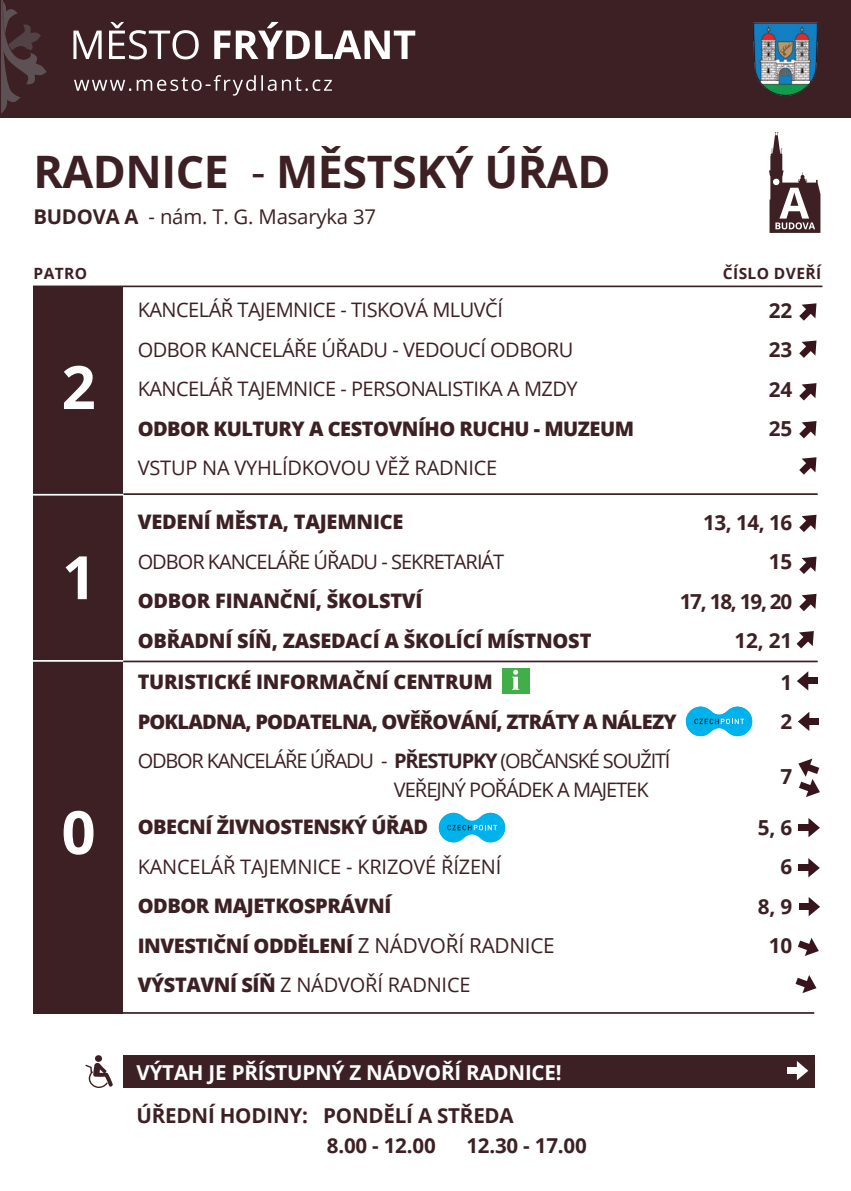
<style>
.page{position:relative;width:851px;height:1191px;background:#fff}
.page>*{position:absolute;margin:0;border:0;box-sizing:border-box;transform-origin:0 0}
.t1{font:700 59.7px "Open Sans";color:#fff}
.t2{font:700 44.7px "Open Sans";letter-spacing:-.01em;color:#3d2024}
.t3{font:700 20.7px "Open Sans";letter-spacing:-.01em;color:#3d2024}
.t4{font:700 20.4px/29.4px "Open Sans";letter-spacing:-.01em;color:#3d2024}
.t5{font:700 20.4px "Open Sans";letter-spacing:-.01em;color:#fff}
.t6{font:20.4px "Open Sans";letter-spacing:-.01em;color:#3d2024}
.t7{font:800 20.1px "Open Sans";letter-spacing:-.02em;color:#3d2024}
.t8{font:20.1px "Open Sans";letter-spacing:-.025em;color:#3d2024}
.t9{font:20.1px/28.5px "Open Sans";letter-spacing:-.06em;color:#3d2024}
.t10{font:800 20.1px "Open Sans";letter-spacing:-.04em;color:#3d2024}
.t11{font:20.1px "Open Sans";letter-spacing:-.05em;color:#3d2024}
.t12{font:700 15.6px "Open Sans";letter-spacing:.025em;color:#3d2024}
.s1{font-weight:400}
.s2{font-weight:700}
.s3{font-weight:400;font-size:20.7px}
.s4{font-weight:800}
</style>
<div class="page">
<svg style="left:769px;top:132px;width:51px;height:101px"></svg>
<div style="left:0;top:0;width:850px;height:118px;background:#3d2024"></div>
<svg style="left:1px;top:0;width:46px;height:114px"></svg>
<svg style="left:73px;top:22px;width:342px;height:37px"></svg>
<img style="left:753px;top:22px;width:65px;height:74px">
<svg style="left:74px;top:75px;width:258px;height:21px"></svg>
<div style="left:33px;top:286px;width:89px;height:727px;background:#3d2024"></div>
<hr style="left:123px;top:493px;width:694px;height:2px;background:#3d2024">
<hr style="left:123px;top:660px;width:694px;height:2px;background:#3d2024">
<hr style="left:33px;top:1012px;width:781px;height:1px;background:#3d2024">
<svg style="left:685px;top:706px;width:67px;height:30px"></svg>
<hr style="left:32px;top:494px;width:91px;height:1px;background:#fff">
<hr style="left:32px;top:660px;width:91px;height:2px;background:#fff">
<div style="left:502px;top:668px;width:27px;height:25px;background:#40ae49"></div>
<svg style="left:512px;top:670px;width:7px;height:20px"></svg>
<svg style="left:439px;top:813px;width:66px;height:29px"></svg>
<hr style="left:33px;top:285px;width:789px;height:2px;background:#3d2024">
<svg style="left:799px;top:303px;width:17px;height:18px"></svg>
<svg style="left:799px;top:340px;width:17px;height:18px"></svg>
<svg style="left:799px;top:421px;width:17px;height:17px"></svg>
<svg style="left:799px;top:457px;width:17px;height:17px"></svg>
<svg style="left:799px;top:515px;width:17px;height:17px"></svg>
<svg style="left:799px;top:556px;width:17px;height:18px"></svg>
<svg style="left:799px;top:594px;width:17px;height:17px"></svg>
<div style="left:798px;top:824px;width:12px;height:7px;background:#38151d"></div>
<svg style="left:808px;top:818px;width:11px;height:19px"></svg>
<div style="left:805px;top:677px;width:12px;height:7px;background:#38151d"></div>
<svg style="left:797px;top:671px;width:11px;height:19px"></svg>
<div style="left:123px;top:1055px;width:691px;height:32px;background:#3d2024"></div>
<div style="left:787px;top:1067px;width:12px;height:7px;background:#fff"></div>
<svg style="left:796px;top:1061px;width:12px;height:19px"></svg>
<svg style="left:799px;top:383px;width:17px;height:17px"></svg>
<svg style="left:796px;top:631px;width:17px;height:17px"></svg>
<svg style="left:798px;top:938px;width:20px;height:18px"></svg>
<div style="left:95px;top:1055px;width:7px;height:6px;background:#3d2024;border-radius:50%"></div>
<svg style="left:85px;top:1062px;width:28px;height:26px"></svg>
<svg style="left:798px;top:758px;width:21px;height:39px"></svg>
<div style="left:806px;top:718px;width:12px;height:6px;background:#38151d"></div>
<svg style="left:798px;top:712px;width:11px;height:19px"></svg>
<div style="left:798px;top:864px;width:12px;height:7px;background:#38151d"></div>
<svg style="left:808px;top:858px;width:11px;height:19px"></svg>
<div style="left:798px;top:903px;width:13px;height:7px;background:#38151d"></div>
<svg style="left:808px;top:897px;width:12px;height:19px"></svg>
<svg style="left:795px;top:975px;width:21px;height:18px"></svg>
<h2 class="t2" style="left:33px;top:140px;width:578px">RADNICE <span class="s1">-</span> MĚSTSKÝ ÚŘAD</h2>
<p class="t6" style="left:33px;top:202px;width:344px"><span class="s2">BUDOVA A</span> - nám. T. G. Masaryka 37</p>
<p class="t12" style="left:34px;top:263px;width:55px">PATRO</p>
<p class="t12" style="left:722px;top:263px;width:100px">ČÍSLO DVEŘÍ</p>
<h1 class="t1" style="left:62px;top:345px;width:36px">2</h1>
<h1 class="t1" style="left:62px;top:535px;width:36px">1</h1>
<h1 class="t1" style="left:61px;top:790px;width:36px">0</h1>
<p class="t8" style="left:138px;top:296px;width:367px">KANCELÁŘ TAJEMNICE - TISKOVÁ MLUVČÍ</p>
<p class="t3" style="left:768px;top:295px;width:25px">22</p>
<p class="t8" style="left:138px;top:335px;width:437px">ODBOR KANCELÁŘE ÚŘADU - VEDOUCÍ ODBORU</p>
<p class="t3" style="left:768px;top:335px;width:25px">23</p>
<p class="t8" style="left:138px;top:375px;width:441px">KANCELÁŘ TAJEMNICE - PERSONALISTIKA A MZDY</p>
<p class="t3" style="left:768px;top:374px;width:25px">24</p>
<p class="t7" style="left:138px;top:413px;width:498px">ODBOR KULTURY A CESTOVNÍHO RUCHU - MUZEUM</p>
<p class="t3" style="left:768px;top:414px;width:25px">25</p>
<p class="t8" style="left:138px;top:454px;width:361px">VSTUP NA VYHLÍDKOVOU VĚŽ RADNICE</p>
<p class="t7" style="left:138px;top:506px;width:267px">VEDENÍ MĚSTA, TAJEMNICE</p>
<p class="t3" style="left:703px;top:507px;width:90px">13, 14, 16</p>
<p class="t11" style="left:138px;top:547px;width:368px">ODBOR KANCELÁŘE ÚŘADU - SEKRETARIÁT</p>
<p class="t3" style="left:768px;top:547px;width:25px">15</p>
<p class="t7" style="left:138px;top:585px;width:286px">ODBOR FINANČNÍ, ŠKOLSTVÍ</p>
<p class="t3" style="left:679px;top:586px;width:114px">17, 18, 19, 20</p>
<p class="t7" style="left:138px;top:625px;width:455px">OBŘADNÍ SÍŇ, ZASEDACÍ A ŠKOLÍCÍ MÍSTNOST</p>
<p class="t3" style="left:734px;top:626px;width:59px">12, 21</p>
<p class="t7" style="left:138px;top:667px;width:356px">TURISTICKÉ INFORMAČNÍ CENTRUM</p>
<p class="t3" style="left:780px;top:667px;width:13px">1</p>
<p class="t10" style="left:138px;top:706px;width:540px">POKLADNA, PODATELNA, OVĚŘOVÁNÍ, ZTRÁTY A NÁLEZY</p>
<p class="t3" style="left:780px;top:707px;width:13px">2</p>
<p class="t9" style="left:394px;top:746px;width:278px;text-indent:-256px">ODBOR KANCELÁŘE ÚŘADU - <span class="s2">PŘESTUPKY</span> (OBČANSKÉ SOUŽITÍ<br>VEŘEJNÝ POŘÁDEK A MAJETEK</p>
<p class="t3" style="left:780px;top:762px;width:13px">7</p>
<p class="t7" style="left:138px;top:811px;width:292px">OBECNÍ ŽIVNOSTENSKÝ ÚŘAD</p>
<p class="t3" style="left:757px;top:812px;width:36px">5, 6</p>
<p class="t8" style="left:138px;top:852px;width:365px">KANCELÁŘ TAJEMNICE - KRIZOVÉ ŘÍZENÍ</p>
<p class="t3" style="left:780px;top:852px;width:13px">6</p>
<p class="t7" style="left:138px;top:890px;width:255px">ODBOR MAJETKOSPRÁVNÍ</p>
<p class="t3" style="left:757px;top:891px;width:36px">8, 9</p>
<p class="t7" style="left:138px;top:930px;width:418px">INVESTIČNÍ ODDĚLENÍ <span class="s3">Z NÁDVOŘÍ RADNICE</span></p>
<p class="t3" style="left:768px;top:931px;width:25px">10</p>
<p class="t8" style="left:138px;top:971px;width:334px"><span class="s4">VÝSTAVNÍ SÍŇ</span> Z NÁDVOŘÍ RADNICE</p>
<p class="t5" style="left:136px;top:1057px;width:426px">VÝTAH JE PŘÍSTUPNÝ Z NÁDVOŘÍ RADNICE!</p>
<p class="t4" style="left:327px;top:1100px;width:188px;text-indent:-190px">ÚŘEDNÍ HODINY: PONDĚLÍ A STŘEDA<br>8.00 - 12.00</p>
<p class="t4" style="left:466px;top:1130px;width:122px">12.30 - 17.00</p>
</div>
